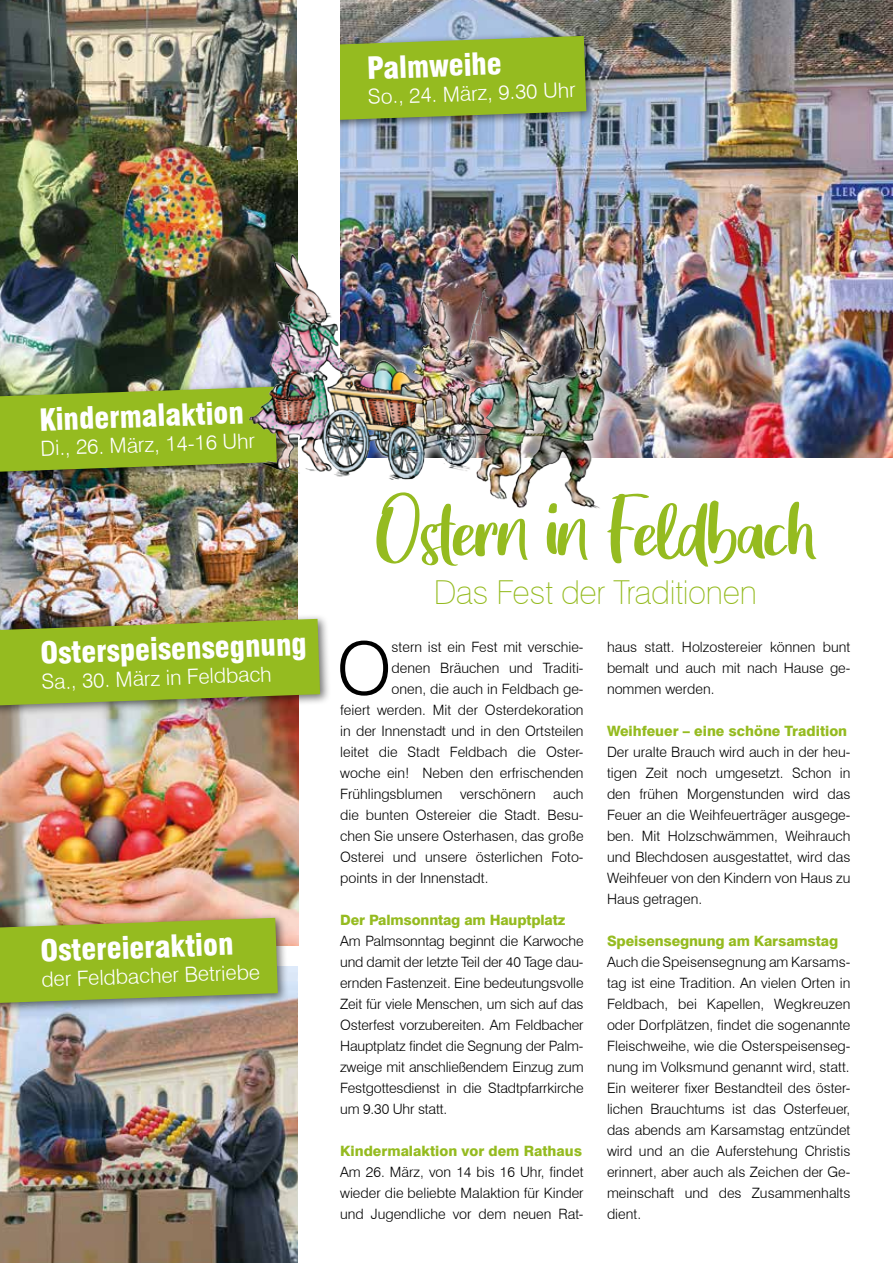
<style>
.page{position:relative;width:893px;height:1263px;background:#fff}
.page>*{position:absolute;margin:0;border:0;box-sizing:border-box;transform-origin:0 0}
.t1{font:300 72.6px "Swiss 721 BT";color:#000}
.t2{font:52.5px "Great Wishes";letter-spacing:-.03em;color:#95bb20}
.t3{font:100 33px "Swiss 721 BT";letter-spacing:-.01em;color:#95bb20}
.t4{font:900 condensed 30px "Swiss 721 BT";color:#fff}
.t5{font:300 21px "Swiss 721 BT";color:#fff}
.t6{font:300 14.25px/21px "Swiss 721 BT";color:#000;text-align:justify}
.t7{font:800 14.25px "Swiss 721 BT";letter-spacing:-.01em;color:#95bb20}
</style>
<div class="page">
<img style="left:0;top:718px;width:299px;height:227px">
<img style="left:0;top:485px;width:298px;height:129px">
<img style="left:0;top:966px;width:298px;height:297px">
<img style="left:0;top:0;width:298px;height:382px">
<div style="left:0;top:614px;width:331px;height:104px;background:#000;opacity:.55"></div>
<svg style="left:0;top:619px;width:320px;height:87px"></svg>
<div style="left:0;top:913px;width:289px;height:103px;background:#000;opacity:.55"></div>
<svg style="left:0;top:918px;width:278px;height:85px"></svg>
<div style="left:0;top:382px;width:288px;height:103px;background:#000;opacity:.55"></div>
<svg style="left:0;top:387px;width:226px;height:85px"></svg>
<img style="left:340px;top:0;width:553px;height:457px">
<div style="left:307px;top:31px;width:291px;height:101px;background:#000;opacity:.55"></div>
<img style="left:0;top:36px;width:893px;height:85px">
<div style="left:298px;top:0;width:42px;height:160px;background:#fff"></div>
<img style="left:414px;top:233px;width:222px;height:276px">
<img style="left:226px;top:233px;width:188px;height:295px">
<h3 class="t4" style="left:366px;top:50px;width:136px;rotate:-2deg">Palmweihe</h3>
<h3 class="t5" style="left:368px;top:84px;width:209px;rotate:-2deg">So., 24. März, 9.30 Uhr</h3>
<h3 class="t4" style="left:39px;top:402px;width:206px;rotate:-2deg">Kindermalaktion</h3>
<h3 class="t5" style="left:40px;top:435px;width:216px;rotate:-2deg">Di., 26. März, 14-16 Uhr</h3>
<h3 class="t4" style="left:40px;top:635px;width:268px;rotate:-2deg">Osterspeisensegnung</h3>
<h3 class="t5" style="left:41px;top:669px;width:232px;rotate:-2deg">Sa., 30. März in Feldbach</h3>
<h3 class="t4" style="left:40px;top:933px;width:195px;rotate:-2deg">Ostereieraktion</h3>
<h3 class="t5" style="left:41px;top:967px;width:220px;rotate:-2deg">der Feldbacher Betriebe</h3>
<h2 class="t2" style="left:376px;top:515px;width:441px">Ostern in Feldbach</h2>
<h3 class="t3" style="left:434px;top:573px;width:325px">Das Fest der Traditionen</h3>
<h1 class="t1" style="left:337px;top:624px;width:56px">O</h1>
<p class="t6" style="left:392px;top:636px;width:193px">stern ist ein Fest mit verschie-</p>
<p class="t6" style="left:607px;top:637px;width:245px">haus statt. Holzostereier können bunt bemalt und auch mit nach Hause ge&shy;nommen werden.</p>
<p class="t7" style="left:607px;top:722px;width:242px">Weihfeuer – eine schöne Tradition</p>
<p class="t6" style="left:607px;top:742px;width:245px">Der uralte Brauch wird auch in der heu&shy;tigen Zeit noch umgesetzt. Schon in den frühen Morgenstunden wird das Feuer an die Weihfeuerträger ausgege&shy;ben. Mit Holzschwämmen, Weihrauch und Blechdosen ausgestattet, wird das Weihfeuer von den Kindern von Haus zu Haus getragen.</p>
<p class="t7" style="left:607px;top:933px;width:233px">Speisensegnung am Karsamstag</p>
<p class="t6" style="left:607px;top:952px;width:245px">Auch die Speisensegnung am Karsams&shy;tag ist eine Tradition. An vielen Orten in Feldbach, bei Kapellen, Wegkreuzen oder Dorfplätzen, findet die sogenannte Fleischweihe, wie die Osterspeisenseg&shy;nung im Volksmund genannt wird, statt.<br>Ein weiterer fixer Bestandteil des öster&shy;lichen Brauchtums ist das Osterfeuer, das abends am Karsamstag entzündet wird und an die Auferstehung Christis erinnert, aber auch als Zeichen der Ge&shy;meinschaft und des Zusammenhalts dient.</p>
<p class="t6" style="left:392px;top:657px;width:193px">denen Bräuchen und Traditi-</p>
<p class="t6" style="left:392px;top:678px;width:193px">onen, die auch in Feldbach ge-</p>
<p class="t6" style="left:340px;top:699px;width:245px">feiert werden. Mit der Osterdekoration</p>
<p class="t6" style="left:340px;top:720px;width:245px">in der Innenstadt und in den Ortsteilen</p>
<p class="t6" style="left:340px;top:741px;width:245px">leitet die Stadt Feldbach die Oster-</p>
<p class="t6" style="left:340px;top:762px;width:245px">woche ein! Neben den erfrischenden</p>
<p class="t6" style="left:340px;top:783px;width:245px">Frühlingsblumen verschönern auch</p>
<p class="t6" style="left:340px;top:804px;width:245px">die bunten Ostereier die Stadt. Besu-</p>
<p class="t6" style="left:340px;top:825px;width:245px">chen Sie unsere Osterhasen, das große</p>
<p class="t6" style="left:340px;top:846px;width:245px">Osterei und unsere österlichen Foto-</p>
<p class="t6" style="left:340px;top:867px;width:150px">points in der Innenstadt.</p>
<p class="t7" style="left:340px;top:911px;width:227px">Der Palmsonntag am Hauptplatz</p>
<p class="t6" style="left:340px;top:930px;width:245px">Am Palmsonntag beginnt die Karwoche und damit der letzte Teil der 40 Tage dau&shy;ernden Fastenzeit. Eine bedeutungsvolle Zeit für viele Menschen, um sich auf das Osterfest vorzubereiten. Am Feldbacher Hauptplatz findet die Segnung der Palm&shy;zweige mit anschließendem Einzug zum Festgottesdienst in die Stadtpfarrkirche um 9.30 Uhr statt.</p>
<p class="t7" style="left:340px;top:1142px;width:243px">Kindermalaktion vor dem Rathaus</p>
<p class="t6" style="left:340px;top:1162px;width:245px">Am 26. März, von 14 bis 16 Uhr, findet wieder die beliebte Malaktion für Kinder und Jugendliche vor dem neuen Rat-</p>
</div>
